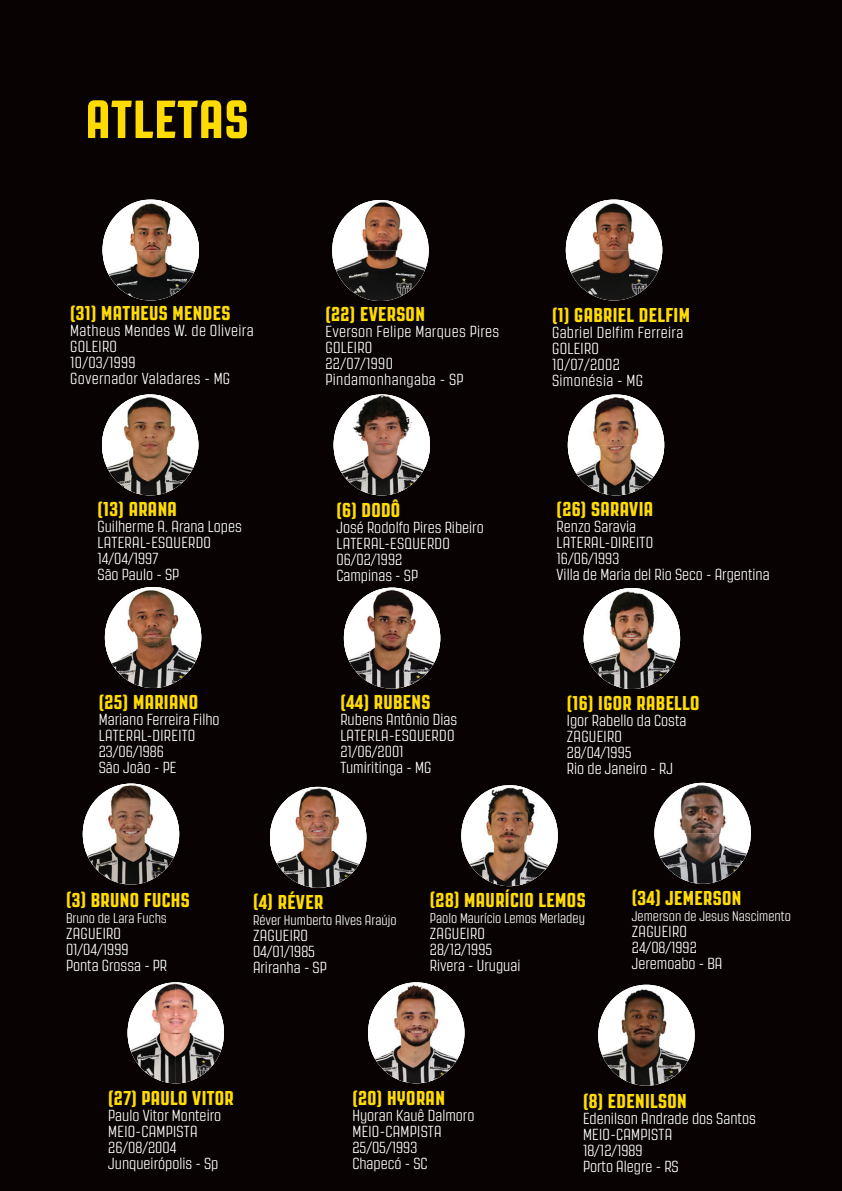
<style>
.page{position:relative;width:842px;height:1191px;background:#080302}
.page>*{position:absolute;margin:0;border:0;box-sizing:border-box;transform-origin:0 0}
.t1{font:800 53.4px "Revolution Gothic";letter-spacing:.02em;color:#ffdc01}
.t2{font:800 20px "Revolution Gothic";letter-spacing:.02em;color:#ffdc01}
.t3{font:300 16px/16px "Revolution Gothic";color:#fff}
.t4{font:300 16px/16px "Revolution Gothic";letter-spacing:.02em;color:#fff}
.t5{font:300 14px "Revolution Gothic";color:#fff}
</style>
<div class="page">
<img style="left:584px;top:588px;width:96px;height:101px">
<img style="left:105px;top:587px;width:96px;height:101px">
<svg style="left:103px;top:199px;width:96px;height:101px"></svg>
<img style="left:103px;top:200px;width:39px;height:44px">
<img style="left:103px;top:250px;width:96px;height:50px">
<img style="left:566px;top:200px;width:96px;height:100px">
<img style="left:334px;top:394px;width:96px;height:101px">
<img style="left:332px;top:200px;width:97px;height:101px">
<img style="left:102px;top:394px;width:96px;height:101px">
<img style="left:270px;top:787px;width:96px;height:100px">
<img style="left:344px;top:587px;width:96px;height:101px">
<img style="left:654px;top:783px;width:97px;height:100px">
<img style="left:83px;top:783px;width:96px;height:101px">
<img style="left:598px;top:986px;width:97px;height:99px">
<img style="left:368px;top:982px;width:96px;height:101px">
<img style="left:568px;top:395px;width:96px;height:100px">
<img style="left:461px;top:785px;width:97px;height:101px">
<img style="left:128px;top:982px;width:96px;height:101px">
<h1 class="t1" style="left:86px;top:90px;width:164px">ATLETAS</h1>
<p class="t2" style="left:70px;top:302px;width:162px">(31) MATHEUS MENDES</p>
<p class="t4" style="left:70px;top:322px;width:185px">Matheus Mendes W. de Oliveira<br>GOLEIRO<br>10/03/1999<br>Governador Valadares - MG</p>
<p class="t2" style="left:98px;top:498px;width:81px">(13) ARANA</p>
<p class="t3" style="left:98px;top:518px;width:146px">Guilherme A. Arana Lopes<br>LATERAL-ESQUERDO<br>14/04/1997<br>São Paulo - SP</p>
<p class="t2" style="left:99px;top:691px;width:101px">(25) MARIANO</p>
<p class="t3" style="left:99px;top:711px;width:122px">Mariano Ferreira Filho<br>LATERAL-DIREITO<br>23/06/1986<br>São João - PE</p>
<p class="t2" style="left:325px;top:303px;width:101px">(22) EVERSON</p>
<p class="t4" style="left:325px;top:324px;width:175px">Everson Felipe Marques Pires<br>GOLEIRO<br>22/07/1990<br>Pindamonhangaba - SP</p>
<p class="t2" style="left:336px;top:499px;width:65px">(6) DODÔ</p>
<p class="t3" style="left:336px;top:519px;width:149px">José Rodolfo Pires Ribeiro<br>LATERAL-ESQUERDO<br>06/02/1992<br>Campinas - SP</p>
<p class="t2" style="left:340px;top:691px;width:92px">(44) RUBENS</p>
<p class="t3" style="left:340px;top:711px;width:118px">Rubens Antônio Dias<br>LATERLA-ESQUERDO<br>21/06/2001<br>Tumiritinga - MG</p>
<p class="t2" style="left:552px;top:304px;width:139px">(1) GABRIEL DELFIM</p>
<p class="t4" style="left:552px;top:324px;width:133px">Gabriel Delfim Ferreira<br>GOLEIRO<br>10/07/2002<br>Simonésia - MG</p>
<p class="t2" style="left:557px;top:498px;width:98px">(26) SARAVIA</p>
<p class="t3" style="left:557px;top:518px;width:215px">Renzo Saravia<br>LATERAL-DIREITO<br>16/06/1993<br>Villa de Maria del Rio Seco - Argentina</p>
<p class="t2" style="left:567px;top:692px;width:134px">(16) IGOR RABELLO</p>
<p class="t3" style="left:567px;top:713px;width:121px">Igor Rabello da Costa<br>ZAGUEIRO<br>28/04/1995<br>Rio de Janeiro - RJ</p>
<p class="t2" style="left:66px;top:889px;width:125px">(3) BRUNO FUCHS</p>
<p class="t5" style="left:66px;top:910px;width:102px">Bruno de Lara Fuchs</p>
<p class="t3" style="left:66px;top:925px;width:103px">ZAGUEIRO<br>01/04/1999<br>Ponta Grossa - PR</p>
<p class="t2" style="left:253px;top:890px;width:72px">(4) RÉVER</p>
<p class="t5" style="left:253px;top:912px;width:145px">Réver Humberto Alves Araújo</p>
<p class="t3" style="left:253px;top:927px;width:75px">ZAGUEIRO<br>04/01/1985<br>Ariranha - SP</p>
<p class="t2" style="left:430px;top:888px;width:157px">(28) MAURÍCIO LEMOS</p>
<p class="t5" style="left:430px;top:910px;width:157px">Paolo Maurício Lemos Merladey</p>
<p class="t3" style="left:430px;top:925px;width:92px">ZAGUEIRO<br>28/12/1995<br>Rivera - Uruguai</p>
<p class="t2" style="left:632px;top:886px;width:111px">(34) JEMERSON</p>
<p class="t5" style="left:632px;top:908px;width:161px">Jemerson de Jesus Nascimento</p>
<p class="t3" style="left:632px;top:923px;width:92px">ZAGUEIRO<br>24/08/1992<br>Jeremoabo - BA</p>
<p class="t2" style="left:108px;top:1087px;width:127px">(27) PAULO VITOR</p>
<p class="t3" style="left:108px;top:1107px;width:114px">Paulo Vitor Monteiro<br>MEIO-CAMPISTA<br>26/08/2004<br>Junqueirópolis - Sp</p>
<p class="t2" style="left:352px;top:1087px;width:94px">(20) HYORAN</p>
<p class="t3" style="left:352px;top:1107px;width:124px">Hyoran Kauê Dalmoro<br>MEIO-CAMPISTA<br>25/05/1993<br>Chapecó - SC</p>
<p class="t2" style="left:583px;top:1089px;width:105px">(8) EDENILSON</p>
<p class="t3" style="left:583px;top:1110px;width:174px">Edenilson Andrade dos Santos<br>MEIO-CAMPISTA<br>18/12/1989<br>Porto Alegre - RS</p>
</div>
